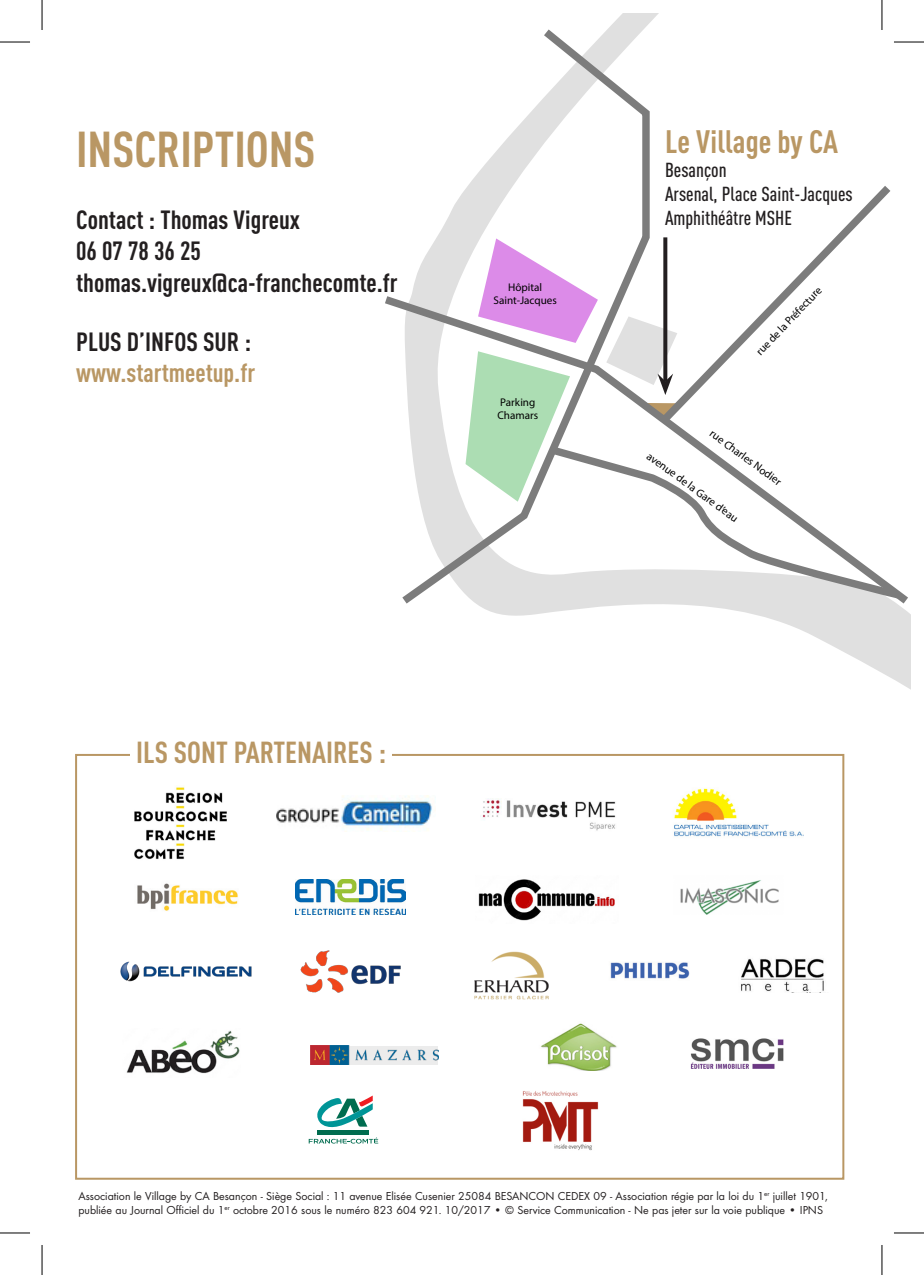
<style>
.page{position:relative;width:924px;height:1275px;background:#fff}
.page>*{position:absolute;margin:0;border:0;box-sizing:border-box;transform-origin:0 0}
.t1{font:700 49.6px "DIN Cond";color:#b99764}
.t2{font:700 32px "DIN Cond";color:#b99764}
.t3{font:700 30px "DIN Cond";color:#b99764}
.t4{font:700 26px/31.2px "DIN Cond";color:#231f20}
.t5{font:700 26px "DIN Cond";color:#b99764}
.t6{font:500 20px/24px "DIN Cond";color:#231f20}
.t7{font:12px/14.4px "Futura Boo";color:#231f20}
.t8{font:11.2px/13.4px "Myriad Pro";color:#000;text-align:center}
</style>
<div class="page">
<img style="left:120px;top:961px;width:132px;height:21px">
<img style="left:474px;top:951px;width:75px;height:49px">
<img style="left:310px;top:1045px;width:128px;height:19px">
<img style="left:680px;top:880px;width:99px;height:34px">
<div style="left:318px;top:1129px;width:51px;height:5px;background:#006c4f"></div>
<svg style="left:317px;top:1096px;width:55px;height:34px"></svg>
<svg style="left:308px;top:1137px;width:70px;height:6px"></svg>
<img style="left:522px;top:1091px;width:76px;height:59px">
<img style="left:741px;top:958px;width:83px;height:34px">
<img style="left:540px;top:1023px;width:77px;height:48px">
<img style="left:137px;top:883px;width:101px;height:28px">
<img style="left:610px;top:962px;width:80px;height:17px">
<img style="left:134px;top:787px;width:93px;height:72px">
<img style="left:480px;top:798px;width:136px;height:33px">
<img style="left:478px;top:879px;width:137px;height:42px">
<img style="left:301px;top:950px;width:99px;height:42px">
<img style="left:295px;top:879px;width:110px;height:35px">
<img style="left:126px;top:1030px;width:114px;height:44px">
<img style="left:690px;top:1038px;width:93px;height:30px">
<img style="left:674px;top:788px;width:130px;height:49px">
<img style="left:277px;top:795px;width:155px;height:36px">
<svg style="left:490px;top:14px;width:419px;height:674px"></svg>
<svg style="left:385px;top:290px;width:524px;height:321px"></svg>
<svg style="left:394px;top:22px;width:259px;height:589px"></svg>
<svg style="left:543px;top:441px;width:362px;height:161px"></svg>
<svg style="left:478px;top:238px;width:119px;height:105px"></svg>
<svg style="left:465px;top:351px;width:104px;height:150px"></svg>
<svg style="left:653px;top:178px;width:244px;height:252px"></svg>
<svg style="left:663px;top:237px;width:4px;height:79px"></svg>
<svg style="left:606px;top:316px;width:71px;height:79px"></svg>
<hr style="left:893px;top:41px;width:30px;height:2px;background:#fff">
<hr style="left:880px;top:0;width:2px;height:30px;background:#fff">
<hr style="left:0;top:42px;width:30px;height:1px;background:#000">
<hr style="left:893px;top:42px;width:30px;height:1px;background:#000">
<hr style="left:0;top:1232px;width:30px;height:1px;background:#000">
<hr style="left:893px;top:1232px;width:30px;height:1px;background:#000">
<hr style="left:42px;top:0;width:1px;height:30px;background:#000">
<hr style="left:42px;top:1245px;width:1px;height:30px;background:#000">
<hr style="left:881px;top:0;width:1px;height:30px;background:#000">
<hr style="left:881px;top:1245px;width:1px;height:30px;background:#000">
<h1 class="t1" style="left:76px;top:119px;width:241px">INSCRIPTIONS</h1>
<h3 class="t4" style="left:76px;top:203px;width:323px">Contact : Thomas Vigreux<br>06 07 78 36 25 thomas.vigreux@ca-franchecomte.fr</h3>
<h3 class="t4" style="left:76px;top:325px;width:176px">PLUS D’INFOS SUR :</h3>
<h3 class="t5" style="left:76px;top:357px;width:180px">www.startmeetup.fr</h3>
<h3 class="t3" style="left:136px;top:734px;width:251px">ILS SONT PARTENAIRES :</h3>
<p class="t8" style="left:493px;top:280px;width:65px">Hôpital<br>Saint-Jacques</p>
<p class="t8" style="left:497px;top:395px;width:42px;text-align:left">Parking<br>Chamars</p>
<h2 class="t2" style="left:664px;top:122px;width:174px">Le Village by CA</h2>
<h3 class="t6" style="left:664px;top:157px;width:189px">Besançon<br>Arsenal, Place Saint-Jacques<br>Amphithéâtre MSHE</h3>
<p class="t8" style="left:752px;top:349px;width:91px;rotate:-47deg">rue de la Préfecture</p>
<p class="t8" style="left:714px;top:426px;width:87px;rotate:36deg">rue Charles Nodier</p>
<p class="t8" style="left:651px;top:449px;width:111px;rotate:36deg">avenue de la Gare d’eau</p>
<p class="t7" style="left:78px;top:1188px;width:750px">Association le Village by CA Besançon - Siège Social : 11 avenue Elisée Cusenier 25084 BESANCON CEDEX 09 - Association régie par la loi du 1<sup>er</sup> juillet 1901, publiée au Journal Officiel du 1<sup>er</sup> octobre 2016 sous le numéro 823 604 921. 10/2017 • © Service Communication - Ne pas jeter sur la voie publique • IPNS</p>
</div>
